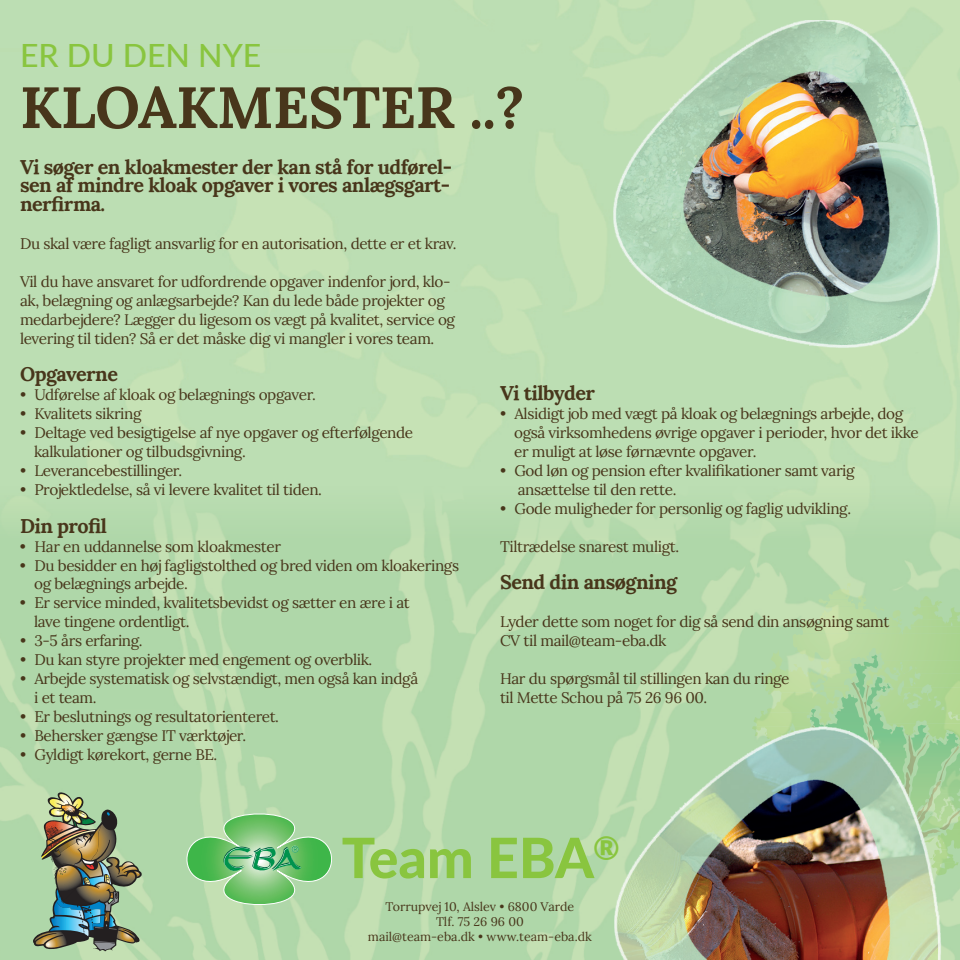
<style>
.page{position:relative;width:960px;height:960px;background:#fff}
.page>*{position:absolute;margin:0;border:0;box-sizing:border-box;transform-origin:0 0}
.t1{font:700 58.08px "Lora";letter-spacing:-.01em;color:#48361b}
.t2{font:800 55.6px "Lato";color:#89c53f}
.t3{font:500 32.04px "Lato";color:#89c53f}
.t4{font:700 19.8px/18.9px "Lora";letter-spacing:-.025em;color:#48361b;text-align:justify}
.t5{font:15.32px/18.9px "Lora";letter-spacing:-.025em;color:#48361b}
.t6{font:12.44px/15.2px "Lora";color:#48361b;text-align:center}
</style>
<div class="page">
<svg style="left:745px;top:583px;width:215px;height:121px"></svg>
<img style="left:33px;top:792px;width:109px;height:159px">
<svg style="left:169px;top:814px;width:181px;height:102px"></svg>
<img style="left:614px;top:20px;width:326px;height:353px">
<img style="left:614px;top:704px;width:346px;height:256px">
<h3 class="t3" style="left:20px;top:32px;width:243px">ER DU DEN NYE</h3>
<h1 class="t1" style="left:20px;top:58px;width:506px">KLOAKMESTER ..?</h1>
<p class="t4" style="left:20px;top:155px;width:434px">Vi søger en kloakmester der kan stå for udførel&shy;sen af mindre kloak opgaver i vores anlægsgart&shy;nerfirma.</p>
<p class="t5" style="left:20px;top:233px;width:438px">Du skal være fagligt ansvarlig for en autorisation, dette er et krav.</p>
<p class="t5" style="left:20px;top:271px;width:437px">Vil du have ansvaret for udfordrende opgaver indenfor jord, klo&shy;ak, belægning og anlægsarbejde? Kan du lede både projekter og medarbejdere? Lægger du ligesom os vægt på kvalitet, service og levering til tiden? Så er det måske dig vi mangler i vores team.</p>
<p class="t4" style="left:20px;top:363px;width:100px">Opgaverne</p>
<p class="t5" style="left:20px;top:384px;width:298px">• Udførelse af kloak og belægnings opgaver.</p>
<p class="t5" style="left:20px;top:403px;width:123px">• Kvalitets sikring</p>
<p class="t5" style="left:34px;top:422px;width:381px;text-indent:-14px">• Deltage ved besigtigelse af nye opgaver og efterfølgende kalkulationer og tilbudsgivning.</p>
<p class="t5" style="left:20px;top:460px;width:164px">• Leverancebestillinger.</p>
<p class="t5" style="left:20px;top:479px;width:304px">• Projektledelse, så vi levere kvalitet til tiden.</p>
<p class="t4" style="left:20px;top:514px;width:89px">Din profil</p>
<p class="t5" style="left:20px;top:536px;width:263px">• Har en uddannelse som kloakmester</p>
<p class="t5" style="left:34px;top:555px;width:426px;text-indent:-14px">• Du besidder en høj fagligstolthed og bred viden om kloakerings og belægnings arbejde.</p>
<p class="t5" style="left:34px;top:592px;width:377px;text-indent:-14px">• Er service minded, kvalitetsbevidst og sætter en ære i at lave tingene ordentligt.</p>
<p class="t5" style="left:20px;top:630px;width:124px">• 3-5 års erfaring.</p>
<p class="t5" style="left:20px;top:649px;width:354px">• Du kan styre projekter med engement og overblik.</p>
<p class="t5" style="left:34px;top:668px;width:386px;text-indent:-14px">• Arbejde systematisk og selvstændigt, men også kan indgå i et team.</p>
<p class="t5" style="left:20px;top:706px;width:260px">• Er beslutnings og resultatorienteret.</p>
<p class="t5" style="left:20px;top:725px;width:228px">• Behersker gængse IT værktøjer.</p>
<p class="t5" style="left:20px;top:744px;width:199px">• Gyldigt kørekort, gerne BE.</p>
<p class="t4" style="left:500px;top:382px;width:97px">Vi tilbyder</p>
<p class="t5" style="left:514px;top:403px;width:406px;text-indent:-14px">• Alsidigt job med vægt på kloak og belægnings arbejde, dog også virksomhedens øvrige opgaver i perioder, hvor det ikke er muligt at løse førnævnte opgaver.</p>
<p class="t5" style="left:518px;top:460px;width:338px;text-indent:-18px">• God løn og pension efter kvalifikationer samt varig ansættelse til den rette.</p>
<p class="t5" style="left:500px;top:498px;width:353px">• Gode muligheder for personlig og faglig udvikling.</p>
<p class="t5" style="left:500px;top:536px;width:181px">Tiltrædelse snarest muligt.</p>
<p class="t4" style="left:500px;top:571px;width:179px">Send din ansøgning</p>
<p class="t5" style="left:500px;top:611px;width:391px">Lyder dette som noget for dig så send din ansøgning samt<br>CV til mail@team-eba.dk</p>
<p class="t5" style="left:500px;top:668px;width:291px">Har du spørgsmål til stillingen kan du ringe til Mette Schou på 75 26 96 00.</p>
<h2 class="t2" style="left:342px;top:817px;width:280px">Team EBA<sup>®</sup></h2>
<p class="t6" style="left:368px;top:898px;width:225px">Torrupvej 10, Alslev • 6800 Varde<br>Tlf. 75 26 96 00<br>mail@team-eba.dk • www.team-eba.dk</p>
</div>
